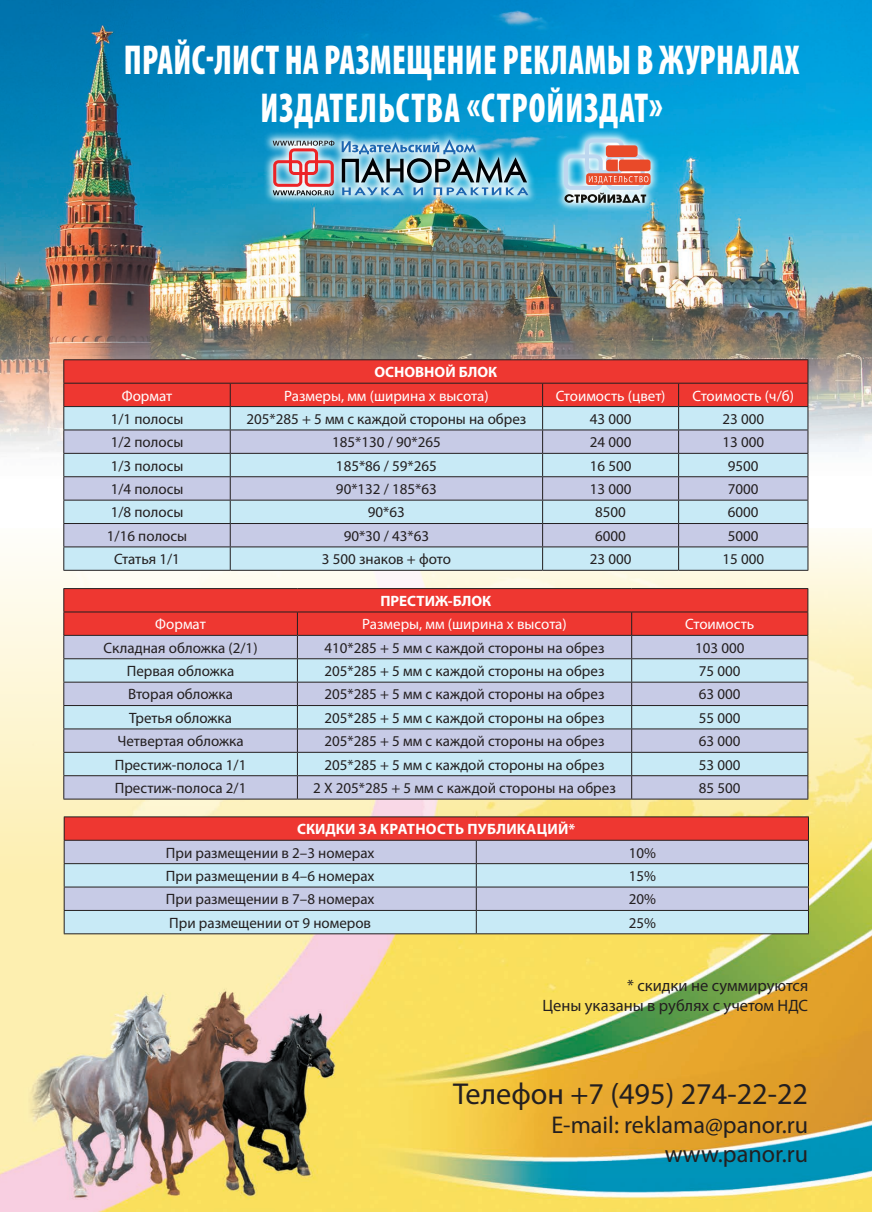
<style>
.page{position:relative;width:872px;height:1212px;background:#fff}
.page>*{position:absolute;margin:0;border:0;box-sizing:border-box;transform-origin:0 0}
.t1{font:900 condensed 42px/48px "Myriad Pro";letter-spacing:.01em;color:#fff;text-align:center;scale:.8 1}
.t2{font:30.3px "Myriad Pro";color:#231f20}
.t3{font:24.3px "Myriad Pro";color:#231f20}
.Обычный{font:16.5px "Myriad Pro";color:#231f20}
.Обычный-2{font:15px "Myriad Pro";color:#231f20}
.Обычный-3{font:15px "Myriad Pro";color:#fff}
.Обычный-4{font:700 15px "Myriad Pro";letter-spacing:.02em;color:#fff}
.Обычный-5{font:700 15px "Myriad Pro";color:#fff}
</style>
<div class="page">
<img style="left:0;top:0;width:872px;height:1212px">
<svg style="left:263px;top:130px;width:274px;height:75px;background:#41add4"></svg>
<svg style="left:342px;top:139px;width:186px;height:56px;background:#74a8c0"></svg>
<svg style="left:273px;top:141px;width:61px;height:54px;background:#af9daa"></svg>
<svg style="left:554px;top:129px;width:106px;height:84px;background:#40b6de"></svg>
<div style="left:619px;top:160px;width:31px;height:11px;background:#e94a29;border-radius:3px"></div>
<svg style="left:586px;top:173px;width:64px;height:12px"></svg>
<svg style="left:564px;top:139px;width:84px;height:64px;background:#b1a6aa"></svg>
<div style="left:64px;top:817px;width:744px;height:23px;background:#ee3731"></div>
<div style="left:65px;top:841px;width:743px;height:22px;background:#c7cbe6"></div>
<svg style="left:65px;top:864px;width:743px;height:69px;background:#c5ddee"></svg>
<hr style="left:64px;top:816px;width:412px;height:1px;background:#231f20">
<hr style="left:476px;top:816px;width:333px;height:1px;background:#231f20">
<hr style="left:64px;top:840px;width:412px;height:1px;background:#231f20">
<hr style="left:64px;top:863px;width:412px;height:1px;background:#231f20">
<hr style="left:476px;top:840px;width:333px;height:1px;background:#231f20">
<hr style="left:476px;top:863px;width:333px;height:1px;background:#231f20">
<hr style="left:64px;top:887px;width:412px;height:1px;background:#231f20">
<hr style="left:476px;top:887px;width:333px;height:1px;background:#231f20">
<hr style="left:64px;top:910px;width:412px;height:1px;background:#231f20">
<svg style="left:64px;top:817px;width:1px;height:116px"></svg>
<hr style="left:64px;top:933px;width:412px;height:1px;background:#231f20">
<hr style="left:476px;top:910px;width:333px;height:1px;background:#231f20">
<svg style="left:476px;top:841px;width:1px;height:92px"></svg>
<svg style="left:808px;top:817px;width:1px;height:116px"></svg>
<hr style="left:476px;top:933px;width:333px;height:1px;background:#231f20">
<hr style="left:63px;top:359px;width:167px;height:1px;background:#231f20">
<hr style="left:230px;top:359px;width:312px;height:1px;background:#231f20">
<hr style="left:542px;top:359px;width:136px;height:1px;background:#231f20">
<hr style="left:678px;top:359px;width:130px;height:1px;background:#231f20">
<hr style="left:63px;top:570px;width:167px;height:1px;background:#231f20">
<hr style="left:230px;top:570px;width:312px;height:1px;background:#231f20">
<hr style="left:542px;top:570px;width:136px;height:1px;background:#231f20">
<hr style="left:678px;top:570px;width:130px;height:1px;background:#231f20">
<svg style="left:63px;top:360px;width:745px;height:210px;background:#c8b0bd"></svg>
<hr style="left:678px;top:453px;width:130px;height:1px;background:#231f20">
<hr style="left:63px;top:588px;width:234px;height:1px;background:#231f20">
<hr style="left:297px;top:588px;width:334px;height:1px;background:#231f20">
<hr style="left:631px;top:588px;width:177px;height:1px;background:#231f20">
<hr style="left:63px;top:799px;width:234px;height:1px;background:#231f20">
<hr style="left:297px;top:799px;width:334px;height:1px;background:#231f20">
<svg style="left:63px;top:589px;width:745px;height:210px;background:#c8adbb"></svg>
<hr style="left:631px;top:799px;width:177px;height:1px;background:#231f20">
<p class="t1" style="left:124px;top:35px;width:845px">ПРАЙС-ЛИСТ НА РАЗМЕЩЕНИЕ РЕКЛАМЫ В ЖУРНАЛАХ<br>ИЗДАТЕЛЬСТВА «СТРОЙИЗДАТ»</p>
<p class="Обычный-5" style="left:374px;top:362px;width:124px">ОСНОВНОЙ БЛОК</p>
<p class="Обычный-3" style="left:122px;top:386px;width:52px">Формат</p>
<p class="Обычный-3" style="left:284px;top:386px;width:206px">Размеры, мм (ширина х высота)</p>
<p class="Обычный-3" style="left:556px;top:386px;width:111px">Стоимость (цвет)</p>
<p class="Обычный-3" style="left:692px;top:386px;width:103px">Стоимость (ч/б)</p>
<p class="Обычный-2" style="left:111px;top:410px;width:74px">1/1 полосы</p>
<p class="Обычный-2" style="left:246px;top:410px;width:281px">205*285 + 5 мм с каждой стороны на обрез</p>
<p class="Обычный-2" style="left:590px;top:410px;width:43px">43 000</p>
<p class="Обычный-2" style="left:722px;top:410px;width:43px">23 000</p>
<p class="Обычный-2" style="left:111px;top:433px;width:74px">1/2 полосы</p>
<p class="Обычный-2" style="left:332px;top:433px;width:110px">185*130 / 90*265</p>
<p class="Обычный-2" style="left:590px;top:433px;width:43px">24 000</p>
<p class="Обычный-2" style="left:722px;top:433px;width:43px">13 000</p>
<p class="Обычный-2" style="left:111px;top:456px;width:74px">1/3 полосы</p>
<p class="Обычный-2" style="left:336px;top:456px;width:102px">185*86 / 59*265</p>
<p class="Обычный-2" style="left:590px;top:456px;width:43px">16 500</p>
<p class="Обычный-2" style="left:728px;top:456px;width:32px">9500</p>
<p class="Обычный-2" style="left:111px;top:480px;width:74px">1/4 полосы</p>
<p class="Обычный-2" style="left:336px;top:480px;width:102px">90*132 / 185*63</p>
<p class="Обычный-2" style="left:590px;top:480px;width:43px">13 000</p>
<p class="Обычный-2" style="left:728px;top:480px;width:32px">7000</p>
<p class="Обычный-2" style="left:111px;top:503px;width:74px">1/8 полосы</p>
<p class="Обычный-2" style="left:368px;top:503px;width:39px">90*63</p>
<p class="Обычный-2" style="left:595px;top:503px;width:32px">8500</p>
<p class="Обычный-2" style="left:728px;top:503px;width:32px">6000</p>
<p class="Обычный-2" style="left:107px;top:526px;width:82px">1/16 полосы</p>
<p class="Обычный-2" style="left:344px;top:526px;width:87px">90*30 / 43*63</p>
<p class="Обычный-2" style="left:595px;top:526px;width:32px">6000</p>
<p class="Обычный-2" style="left:728px;top:526px;width:32px">5000</p>
<p class="Обычный-2" style="left:114px;top:550px;width:67px">Статья 1/1</p>
<p class="Обычный-2" style="left:322px;top:550px;width:130px">3 500 знаков + фото</p>
<p class="Обычный-2" style="left:590px;top:550px;width:43px">23 000</p>
<p class="Обычный-2" style="left:722px;top:550px;width:43px">15 000</p>
<p class="Обычный-5" style="left:380px;top:591px;width:112px">ПРЕСТИЖ-БЛОК</p>
<p class="Обычный-3" style="left:155px;top:615px;width:52px">Формат</p>
<p class="Обычный-3" style="left:362px;top:615px;width:206px">Размеры, мм (ширина х высота)</p>
<p class="Обычный-3" style="left:685px;top:615px;width:70px">Стоимость</p>
<p class="Обычный-2" style="left:104px;top:638px;width:155px">Складная обложка (2/1)</p>
<p class="Обычный-2" style="left:324px;top:638px;width:281px">410*285 + 5 мм с каждой стороны на обрез</p>
<p class="Обычный-2" style="left:695px;top:638px;width:51px">103 000</p>
<p class="Обычный-2" style="left:127px;top:662px;width:109px">Первая обложка</p>
<p class="Обычный-2" style="left:324px;top:662px;width:281px">205*285 + 5 мм с каждой стороны на обрез</p>
<p class="Обычный-2" style="left:699px;top:662px;width:43px">75 000</p>
<p class="Обычный-2" style="left:128px;top:685px;width:107px">Вторая обложка</p>
<p class="Обычный-2" style="left:324px;top:685px;width:281px">205*285 + 5 мм с каждой стороны на обрез</p>
<p class="Обычный-2" style="left:699px;top:685px;width:43px">63 000</p>
<p class="Обычный-2" style="left:129px;top:708px;width:105px">Третья обложка</p>
<p class="Обычный-2" style="left:324px;top:708px;width:281px">205*285 + 5 мм с каждой стороны на обрез</p>
<p class="Обычный-2" style="left:699px;top:708px;width:43px">55 000</p>
<p class="Обычный-2" style="left:117px;top:732px;width:128px">Четвертая обложка</p>
<p class="Обычный-2" style="left:324px;top:732px;width:281px">205*285 + 5 мм с каждой стороны на обрез</p>
<p class="Обычный-2" style="left:699px;top:732px;width:43px">63 000</p>
<p class="Обычный-2" style="left:115px;top:755px;width:133px">Престиж-полоса 1/1</p>
<p class="Обычный-2" style="left:324px;top:755px;width:281px">205*285 + 5 мм с каждой стороны на обрез</p>
<p class="Обычный-2" style="left:699px;top:755px;width:43px">53 000</p>
<p class="Обычный-2" style="left:115px;top:779px;width:133px">Престиж-полоса 2/1</p>
<p class="Обычный-2" style="left:313px;top:779px;width:304px">2 Х 205*285 + 5 мм с каждой стороны на обрез</p>
<p class="Обычный-2" style="left:699px;top:779px;width:43px">85 500</p>
<p class="Обычный-4" style="left:297px;top:819px;width:279px">СКИДКИ ЗА КРАТНОСТЬ ПУБЛИКАЦИЙ*</p>
<p class="Обычный-2" style="left:166px;top:843px;width:210px">При размещении в 2–3 номерах</p>
<p class="Обычный-2" style="left:629px;top:843px;width:29px">10%</p>
<p class="Обычный-2" style="left:166px;top:867px;width:210px">При размещении в 4–6 номерах</p>
<p class="Обычный-2" style="left:629px;top:867px;width:29px">15%</p>
<p class="Обычный-2" style="left:166px;top:890px;width:210px">При размещении в 7–8 номерах</p>
<p class="Обычный-2" style="left:629px;top:890px;width:29px">20%</p>
<p class="Обычный-2" style="left:169px;top:913px;width:203px">При размещении от 9 номеров</p>
<p class="Обычный-2" style="left:629px;top:913px;width:29px">25%</p>
<p class="Обычный" style="left:627px;top:975px;width:183px">* скидки не суммируются</p>
<p class="Обычный" style="left:542px;top:995px;width:267px">Цены указаны в рублях с учетом НДС</p>
<p class="t2" style="left:453px;top:1075px;width:356px">Телефон +7 (495) 274-22-22</p>
<p class="t3" style="left:551px;top:1110px;width:258px">E-mail: reklama@panor.ru</p>
<p class="t3" style="left:665px;top:1139px;width:145px">www.panor.ru</p>
</div>
